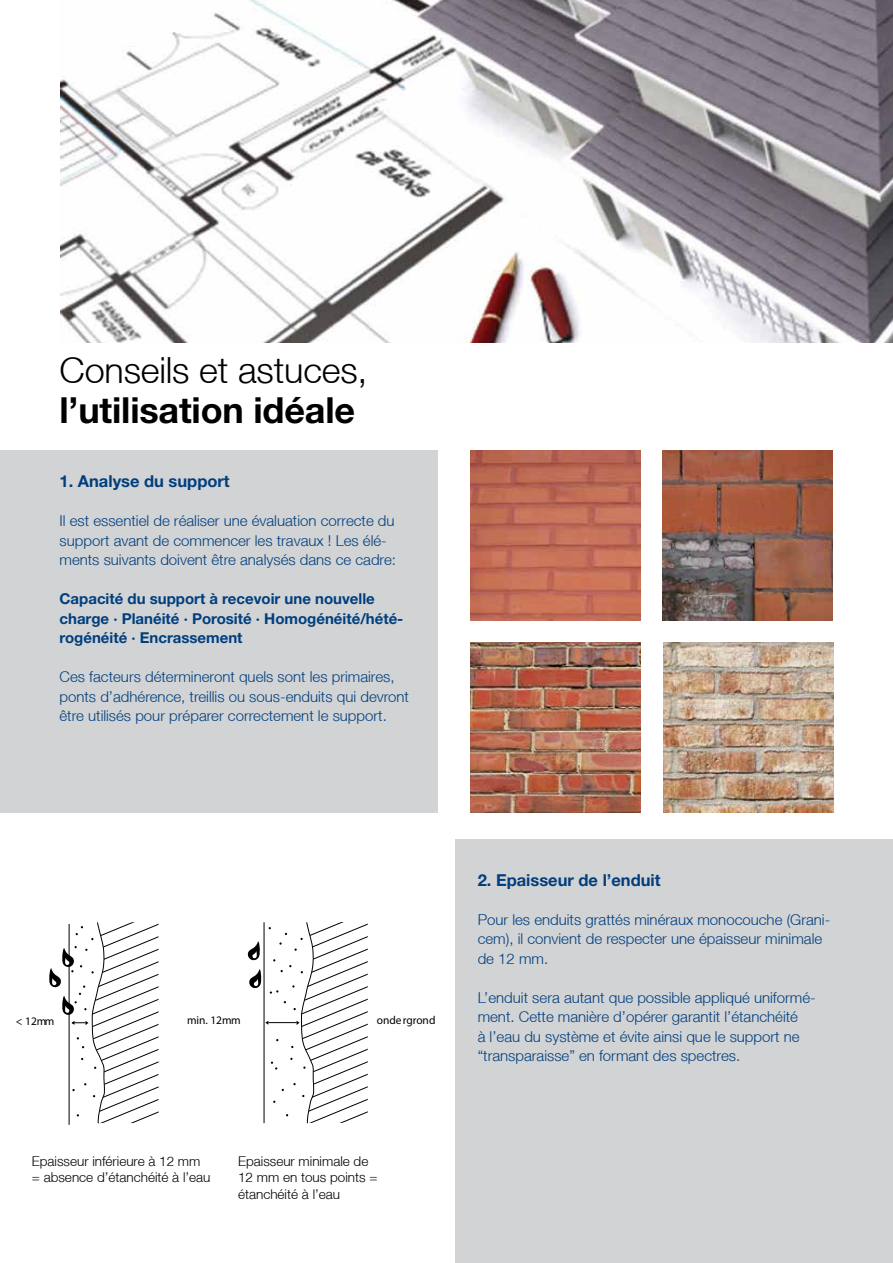
<style>
.page{position:relative;width:893px;height:1263px;background:#fff}
.page>*{position:absolute;margin:0;border:0;box-sizing:border-box;transform-origin:0 0}
.t1{font:700 36px "Helvetica Neue LT Std";letter-spacing:-.005em;color:#000}
.t2{font:300 36px "Helvetica Neue LT";letter-spacing:-.005em;color:#000}
.t3{font:700 16.5px "Helvetica Neue LT Std";color:#003e7e}
.t4{font:300 15px/19.5px "Helvetica Neue LT";color:#003e7e}
.t5{font:700 15px/19.5px "Helvetica Neue LT Std";color:#003e7e}
.t6{font:300 13.5px/16.5px "Helvetica Neue LT";color:#000}
.t7{font:11.55px "Myriad Pro";color:#000}
</style>
<div class="page">
<div style="left:0;top:450px;width:438px;height:362px;background:#d1d3d4"></div>
<img style="left:662px;top:450px;width:170px;height:170px">
<img style="left:471px;top:642px;width:170px;height:170px">
<img style="left:471px;top:450px;width:170px;height:170px">
<div style="left:455px;top:839px;width:438px;height:424px;background:#d1d3d4"></div>
<svg style="left:49px;top:922px;width:319px;height:203px"></svg>
<img style="left:663px;top:642px;width:170px;height:170px">
<img style="left:60px;top:0;width:833px;height:342px">
<h1 class="t2" style="left:60px;top:348px;width:309px">Conseils et astuces,</h1>
<h1 class="t1" style="left:60px;top:388px;width:297px">l’utilisation idéale</h1>
<p class="t3" style="left:60px;top:471px;width:172px">1. Analyse du support</p>
<p class="t4" style="left:60px;top:511px;width:338px">Il est essentiel de réaliser une évaluation correcte du support avant de commencer les travaux ! Les élé&shy;ments suivants doivent être analysés dans ce cadre:</p>
<p class="t5" style="left:60px;top:589px;width:345px">Capacité du support à recevoir une nouvelle charge · Planéité · Porosité · Homogénéité/hété&shy;rogénéité · Encrassement</p>
<p class="t4" style="left:60px;top:667px;width:351px">Ces facteurs détermineront quels sont les primaires, ponts d’adhérence, treillis ou sous-enduits qui devront être utilisés pour préparer correctement le support.</p>
<p class="t7" style="left:16px;top:1014px;width:40px">&lt; 12mm</p>
<p class="t7" style="left:187px;top:1013px;width:55px">min. 12mm</p>
<p class="t7" style="left:377px;top:1013px;width:60px">ondergrond</p>
<p class="t6" style="left:32px;top:1152px;width:180px">Epaisseur inférieure à 12 mm = absence d’étanchéité à l’eau</p>
<p class="t6" style="left:238px;top:1152px;width:141px">Epaisseur minimale de<br>12 mm en tous points = étanchéité à l’eau</p>
<p class="t3" style="left:478px;top:870px;width:185px">2. Epaisseur de l’enduit</p>
<p class="t4" style="left:478px;top:909px;width:354px">Pour les enduits grattés minéraux monocouche (Grani&shy;cem), il convient de respecter une épaisseur minimale de 12 mm.</p>
<p class="t4" style="left:478px;top:987px;width:340px">L’enduit sera autant que possible appliqué uniformé&shy;ment. Cette manière d’opérer garantit l’étanchéité<br>à l’eau du système et évite ainsi que le support ne “transparaisse” en formant des spectres.</p>
</div>
